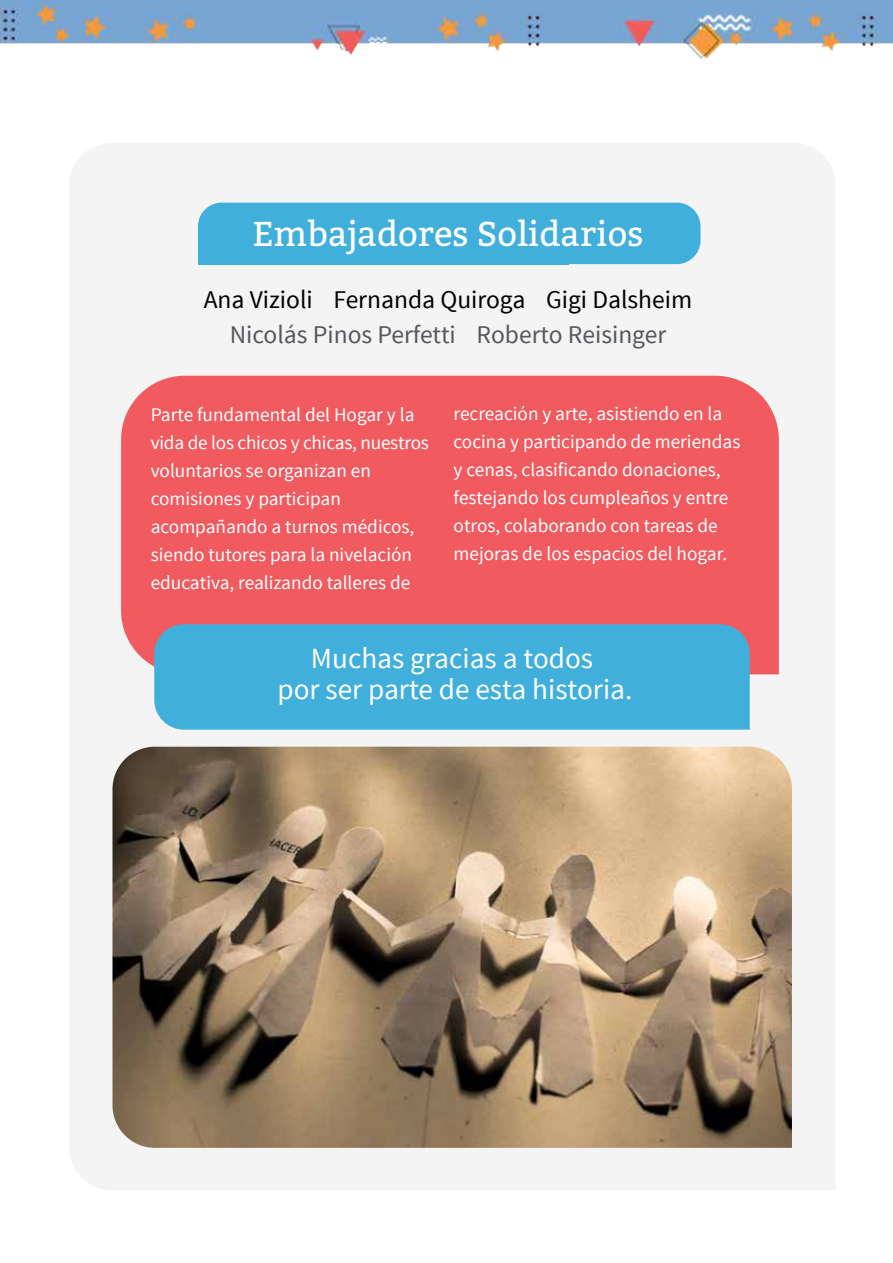
<style>
.page{position:relative;width:893px;height:1263px;background:#fff}
.page>*{position:absolute;margin:0;border:0;box-sizing:border-box;transform-origin:0 0}
.t1{font:34.5px "Bitter";color:#fff}
.t2{font:29.25px/30.9px "Source Sans Pro";color:#fff;text-align:center}
.t3{font:25.5px "Source Sans Pro";color:#000}
.t4{font:25.5px "Source Sans Pro";color:#54575c}
.t5{font:19.2px/28px "Source Sans Pro";color:#fff}
</style>
<div class="page">
<div style="left:70px;top:143px;width:765px;height:1047px;background:#f4f4f4"></div>
<div style="left:121px;top:376px;width:658px;height:298px;background:#f15b60"></div>
<div style="left:154px;top:624px;width:596px;height:106px;background:#41afdc"></div>
<div style="left:198px;top:203px;width:502px;height:61px;background:#41afdc;border-radius:24px"></div>
<div style="left:198px;top:234px;width:370px;height:30px;background:#41afdc"></div>
<img style="left:112px;top:747px;width:680px;height:401px">
<img style="left:0;top:0;width:892px;height:59px">
<h1 class="t1" style="left:252px;top:212px;width:393px">Embajadores Solidarios</h1>
<h3 class="t3" style="left:204px;top:284px;width:490px">Ana Vizioli Fernanda Quiroga Gigi Dalsheim</h3>
<h3 class="t4" style="left:230px;top:318px;width:438px">Nicolás Pinos Perfetti Roberto Reisinger</h3>
<p class="t5" style="left:151px;top:401px;width:280px">Parte fundamental del Hogar y la vida de los chicos y chicas, nuestros voluntarios se organizan en comisiones y participan acompañando a turnos médicos, siendo tutores para la nivelación educativa, realizando talleres de</p>
<p class="t5" style="left:454px;top:400px;width:288px">recreación y arte, asistiendo en la cocina y participando de meriendas y cenas, clasificando donaciones, festejando los cumpleaños y entre otros, colaborando con tareas de mejoras de los espacios del hogar.</p>
<h2 class="t2" style="left:278px;top:643px;width:356px">Muchas gracias a todos<br>por ser parte de esta historia.</h2>
</div>
